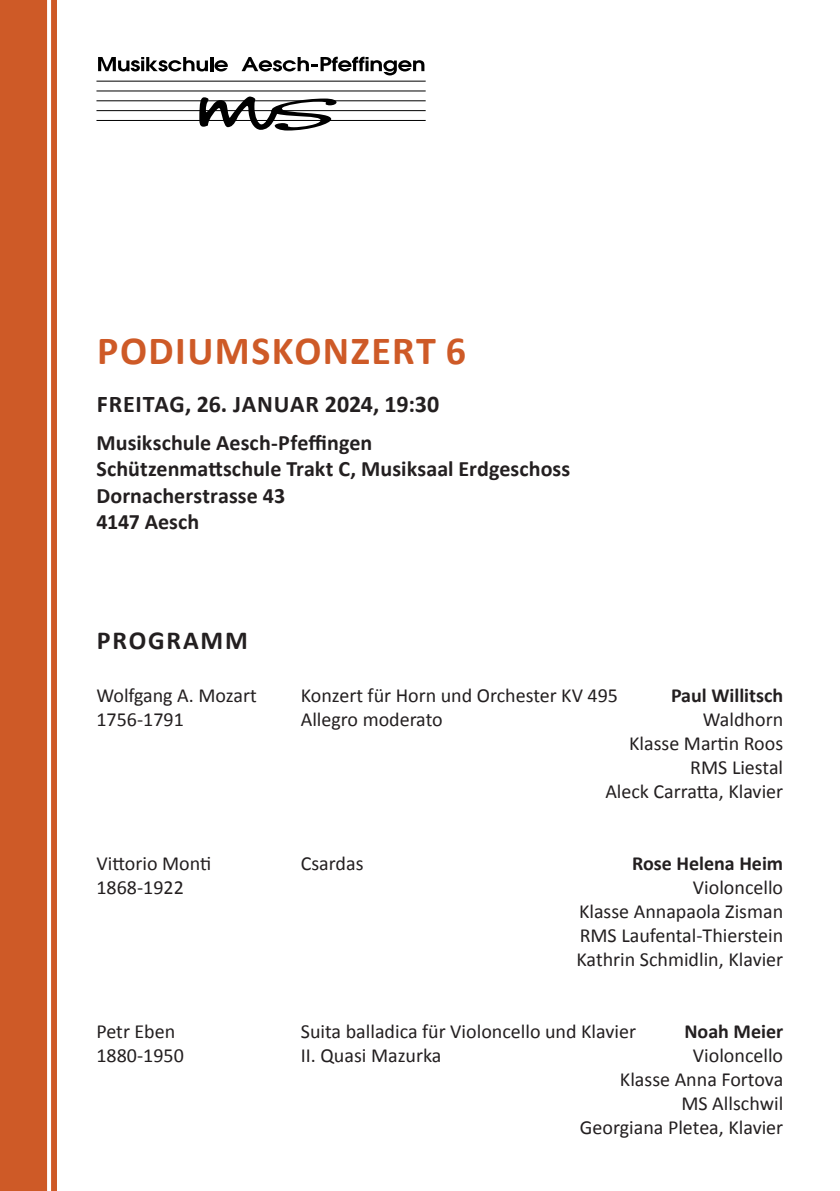
<style>
.page{position:relative;width:840px;height:1191px;background:#fff}
.page>*{position:absolute;margin:0;border:0;box-sizing:border-box;transform-origin:0 0}
.t1{font:700 40px "Calibri";letter-spacing:.035em;color:#ce5a27}
.t2{font:700 26px "Calibri";letter-spacing:.07em;color:#231f20}
.t3{font:700 24px "Calibri";letter-spacing:.02em;color:#231f20}
.t4{font:700 22px/26.4px "Calibri";letter-spacing:.005em;color:#231f20}
.t5{font:20px/24px "Calibri";color:#231f20;text-align:right}
.t6{font:700 20px "Calibri";color:#231f20}
</style>
<div class="page">
<div style="left:0;top:0;width:57px;height:1191px;background:#ce5a27"></div>
<svg style="left:47px;top:0;width:4px;height:1191px;background:#fefcfb"></svg>
<svg style="left:96px;top:57px;width:329px;height:73px"></svg>
<h1 class="t1" style="left:97px;top:325px;width:370px">PODIUMSKONZERT 6</h1>
<p class="t3" style="left:97px;top:389px;width:343px">FREITAG, 26. JANUAR 2024, 19:30</p>
<p class="t4" style="left:96px;top:429px;width:475px">Musikschule Aesch-Pfeffingen<br>Schützenmattschule Trakt C, Musiksaal Erdgeschoss<br>Dornacherstrasse 43<br>4147 Aesch</p>
<h2 class="t2" style="left:97px;top:624px;width:152px">PROGRAMM</h2>
<p class="t5" style="left:96px;top:683px;width:162px">Wolfgang A. Mozart</p>
<p class="t5" style="left:300px;top:683px;width:318px">Konzert für Horn und Orchester KV 495</p>
<p class="t6" style="left:670px;top:682px;width:114px">Paul Willitsch</p>
<p class="t5" style="left:96px;top:707px;width:89px">1756-1791</p>
<p class="t5" style="left:300px;top:707px;width:143px">Allegro moderato</p>
<p class="t5" style="left:605px;top:707px;width:179px">Waldhorn<br>Klasse Martin Roos<br>RMS Liestal<br>Aleck Carratta, Klavier</p>
<p class="t5" style="left:96px;top:851px;width:116px">Vittorio Monti</p>
<p class="t5" style="left:300px;top:851px;width:64px">Csardas</p>
<p class="t6" style="left:631px;top:850px;width:152px">Rose Helena Heim</p>
<p class="t5" style="left:96px;top:875px;width:89px">1868-1922</p>
<p class="t5" style="left:576px;top:875px;width:208px;text-align:justify;text-indent:116px">Violoncello Klasse Annapaola Zisman RMS Laufental-Thierstein Kathrin Schmidlin, Klavier</p>
<p class="t5" style="left:96px;top:1019px;width:80px">Petr Eben</p>
<p class="t5" style="left:300px;top:1019px;width:336px">Suita balladica für Violoncello und Klavier</p>
<p class="t6" style="left:684px;top:1018px;width:100px">Noah Meier</p>
<p class="t5" style="left:96px;top:1043px;width:89px">1880-1950</p>
<p class="t5" style="left:300px;top:1043px;width:142px">II. Quasi Mazurka</p>
<p class="t5" style="left:579px;top:1043px;width:205px">Violoncello<br>Klasse Anna Fortova<br>MS Allschwil<br>Georgiana Pletea, Klavier</p>
</div>
